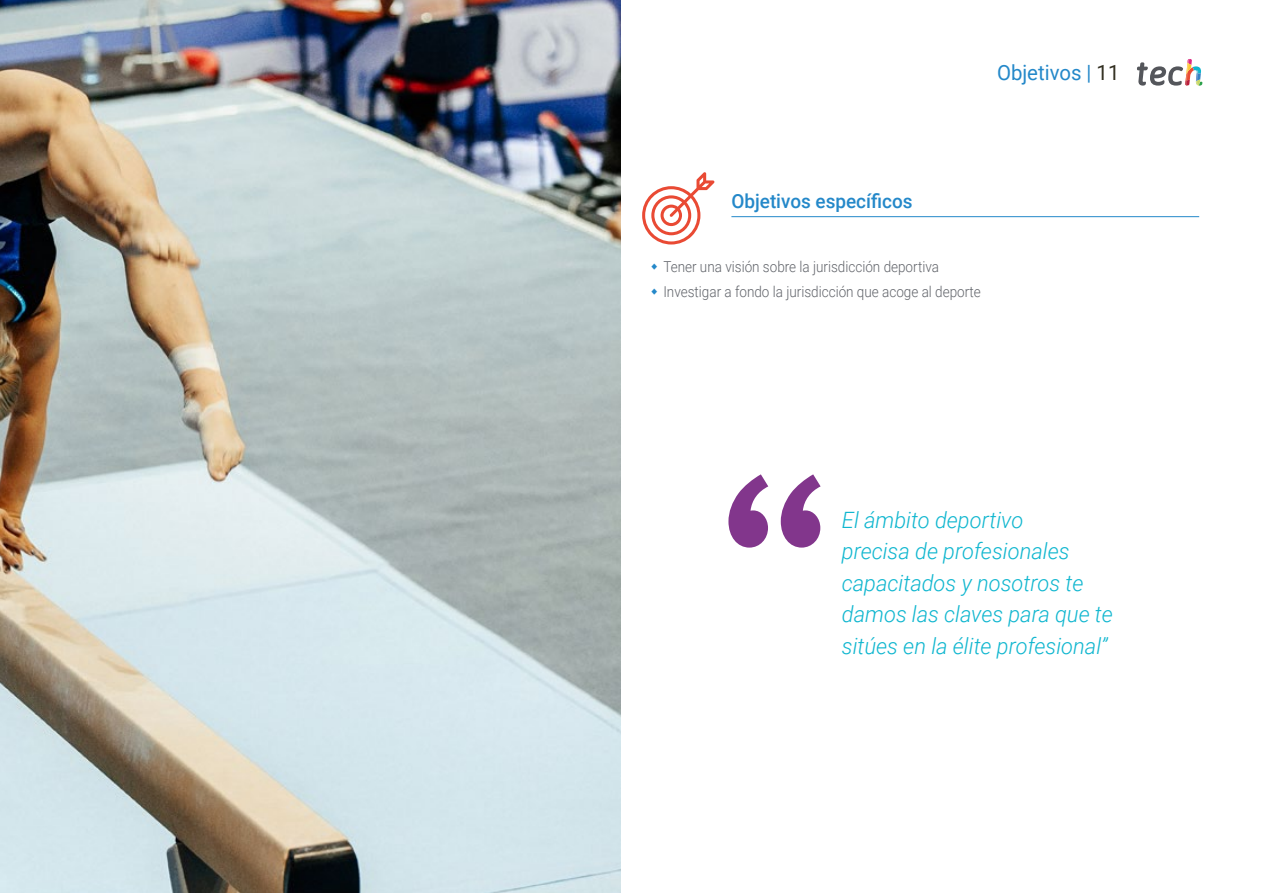
<style>
.page{position:relative;width:1263px;height:893px;background:#fff}
.page>*{position:absolute;margin:0;border:0;box-sizing:border-box;transform-origin:0 0}
.t1{font:italic 300 22.5px/31.5px "Roboto";color:#0fb6cf}
.t2{font:21px "Roboto";color:#2488c9}
.t3{font:500 19.5px "Roboto";color:#2488c9}
.t4{font:300 15px/25.2px "Roboto";color:#61646a;scale:.9 1}
.s1{color:#312e20}
</style>
<div class="page">
<img style="left:0;top:0;width:621px;height:893px">
<svg style="left:1137px;top:59px;width:65px;height:27px"></svg>
<svg style="left:728px;top:474px;width:93px;height:74px"></svg>
<svg style="left:642px;top:172px;width:72px;height:72px"></svg>
<hr style="left:731px;top:216px;width:468px;height:1px;background:#2488c9">
<p class="t2" style="left:997px;top:57px;width:124px">Objetivos | <span class="s1">11</span></p>
<p class="t3" style="left:731px;top:188px;width:183px">Objetivos específicos</p>
<p class="t4" style="left:663px;top:253px;width:354px">Tener una visión sobre la jurisdicción deportiva<br>Investigar a fondo la jurisdicción que acoge al deporte</p>
<p class="t1" style="left:842px;top:503px;width:272px">El ámbito deportivo<br>precisa de profesionales capacitados y nosotros te damos las claves para que te sitúes en la élite profesional”</p>
</div>
